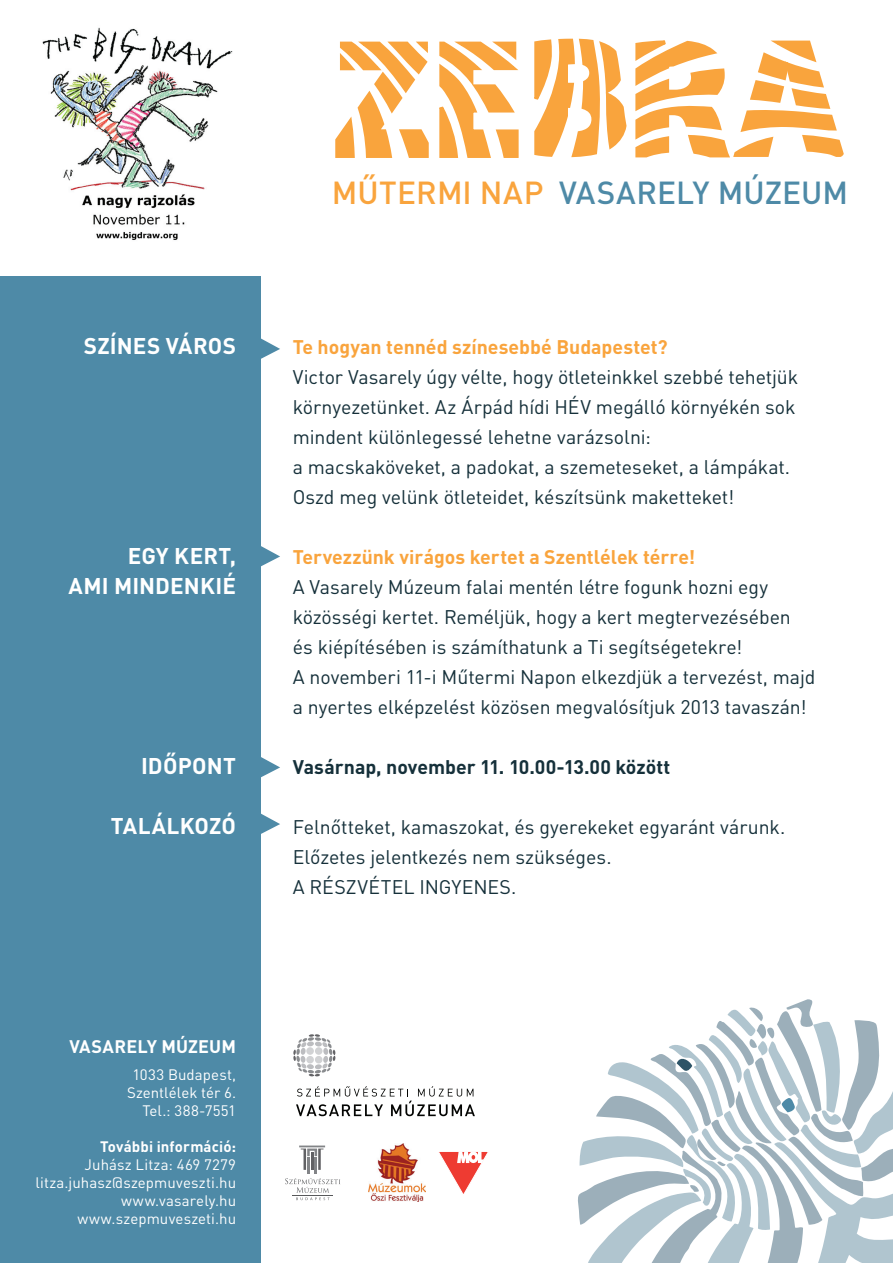
<style>
.page{position:relative;width:893px;height:1263px;background:#fff}
.page>*{position:absolute;margin:0;border:0;box-sizing:border-box;transform-origin:0 0}
.t1{font:500 31.5px "DIN Pro";letter-spacing:.01em;color:#f9a43d}
.t2{font:500 31.5px "DIN Pro";color:#4e8aa7}
.t3{font:700 22.5px/30px "DIN Pro";letter-spacing:.005em;color:#fff;text-align:right}
.t4{font:19.5px/30px "DIN Pro";letter-spacing:-.005em;color:#15303a}
.t5{font:700 19.5px "DIN Pro";color:#f9a43d}
.t6{font:700 19.5px "DIN Pro";color:#15303a}
.t7{font:700 18px "DIN Pro";letter-spacing:.005em;color:#fff}
.t8{font:15px/18px "DIN Pro";letter-spacing:.01em;color:#fff;text-align:right}
.t9{font:700 15px "DIN Pro";letter-spacing:.01em;color:#fff}
.s1{color:#4e8aa7}
</style>
<div class="page">
<div style="left:0;top:276px;width:260px;height:987px;background:#4e8aa7"></div>
<svg style="left:260px;top:334px;width:20px;height:29px"></svg>
<svg style="left:260px;top:542px;width:20px;height:28px"></svg>
<svg style="left:260px;top:753px;width:20px;height:28px"></svg>
<svg style="left:260px;top:809px;width:20px;height:29px"></svg>
<svg style="left:335px;top:41px;width:94px;height:117px"></svg>
<svg style="left:439px;top:41px;width:80px;height:117px"></svg>
<svg style="left:534px;top:38px;width:310px;height:120px"></svg>
<svg style="left:578px;top:999px;width:315px;height:264px"></svg>
<svg style="left:296px;top:1086px;width:179px;height:30px"></svg>
<svg style="left:293px;top:1034px;width:43px;height:42px"></svg>
<svg style="left:439px;top:1152px;width:49px;height:42px"></svg>
<img style="left:368px;top:1144px;width:57px;height:58px">
<hr style="left:299px;top:1145px;width:26px;height:2px;background:#828487">
<svg style="left:285px;top:1148px;width:55px;height:52px"></svg>
<hr style="left:292px;top:1195px;width:41px;height:1px;background:#57585a">
<img style="left:42px;top:27px;width:191px;height:213px">
<p class="t3" style="left:84px;top:328px;width:154px">SZÍNES VÁROS</p>
<p class="t3" style="left:69px;top:538px;width:169px">EGY KERT,<br>AMI MINDENKIÉ</p>
<p class="t3" style="left:141px;top:748px;width:67px">Időpont</p>
<p class="t3" style="left:111px;top:808px;width:83px">Találkoz</p>
<p class="t3" style="left:222px;top:808px;width:16px">ó</p>
<p class="t7" style="left:69px;top:1031px;width:23px">Vasare</p>
<p class="t7" style="left:137px;top:1031px;width:97px">ly Múzeum</p>
<p class="t8" style="left:127px;top:1064px;width:111px">1033 Budapest,<br>Szentlélek tér 6.<br>Tel.: 388-7551</p>
<p class="t9" style="left:100px;top:1134px;width:137px">További információ:</p>
<p class="t8" style="left:36px;top:1154px;width:202px">Juhász Litza: 469 7279 litza.juhasz@szepmuveszti.hu www.vasarely.hu www.szepmuveszeti.hu</p>
<h1 class="t1" style="left:332px;top:167px;width:305px">MŰTERMI NAP <span class="s1">VASARE</span></h1>
<h1 class="t2" style="left:676px;top:167px;width:168px">LY MÚZEUM</h1>
<p class="t5" style="left:293px;top:331px;width:377px">Te hogyan tennéd színesebbé Budapestet?</p>
<p class="t4" style="left:293px;top:360px;width:507px">Victor Vasarely úgy vélte, hogy ötleteinkkel szebbé tehetjük környezetünket. Az Árpád hídi HÉV megálló környékén sok mindent különlegessé lehetne varázsolni:<br>a macskaköveket, a padokat, a szemeteseket, a lámpákat.<br>Oszd meg velünk ötleteidet, készítsünk maketteket!</p>
<p class="t5" style="left:293px;top:541px;width:404px">Tervezzünk virágos kertet a Szentlélek térre!</p>
<p class="t4" style="left:293px;top:570px;width:524px">A Vasarely Múzeum falai mentén létre fogunk hozni egy közösségi kertet. Reméljük, hogy a kert megtervezésében és kiépítésében is számíthatunk a Ti segítségetekre!<br>A novemberi 11-i Műtermi Napon elkezdjük a tervezést, majd a nyertes elképzelést közösen megvalósítjuk 2013 tavaszán!</p>
<p class="t6" style="left:293px;top:751px;width:379px">Vasárnap, november 11. 10.00-13.00 között</p>
<p class="t4" style="left:293px;top:810px;width:494px">Felnőtteket, kamaszokat, és gyerekeket egyaránt várunk.<br>Előzetes jelentkezés nem szükséges.<br>A RÉSZVÉTEL INGYENES.</p>
</div>
